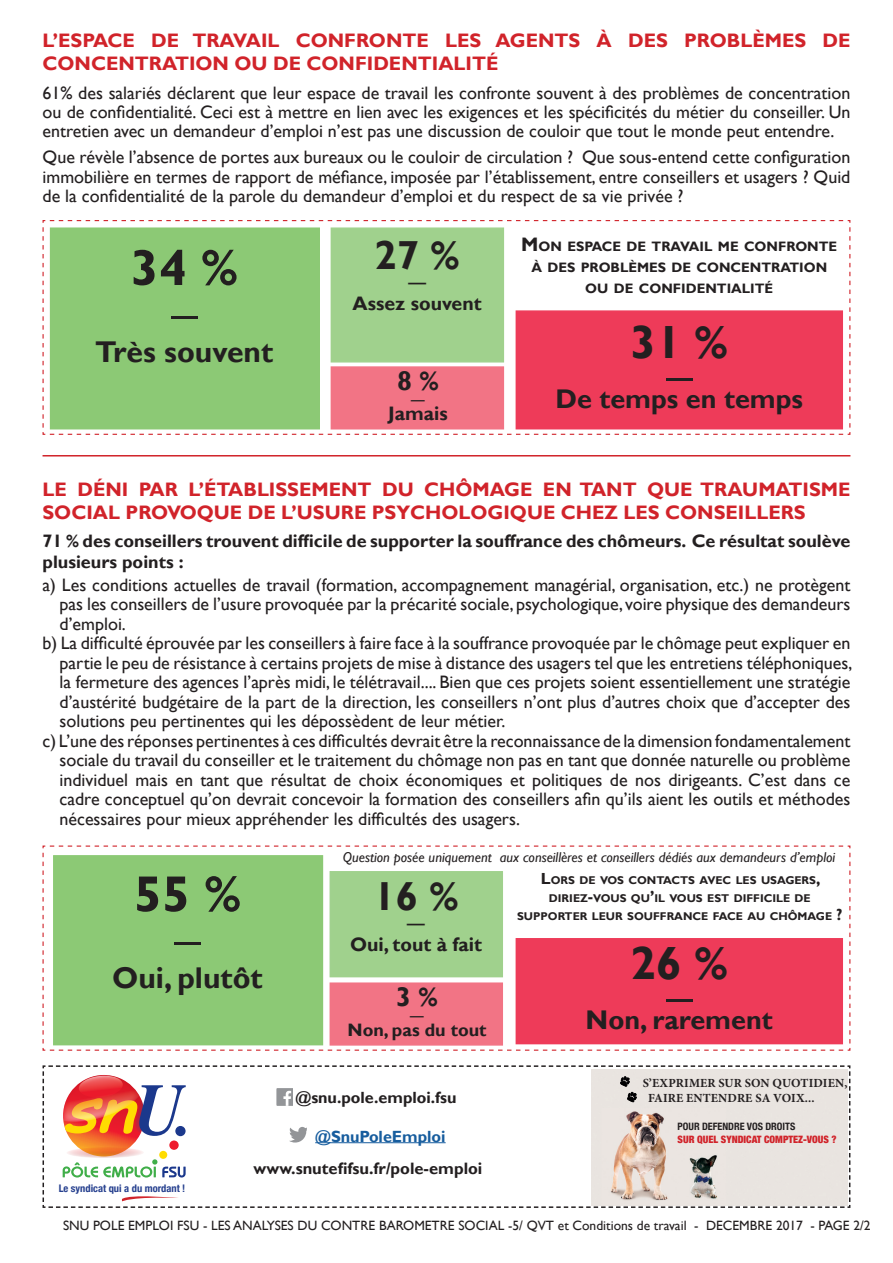
<style>
.page{position:relative;width:893px;height:1263px;background:#fff}
.page>*{position:absolute;margin:0;border:0;box-sizing:border-box;transform-origin:0 0}
.t1{font:700 51px "Gill Sans";color:#231f20}
.t2{font:700 46.5px "Gill Sans";color:#231f20}
.t3{font:700 40.5px "Gill Sans";color:#231f20}
.t4{font:700 30px "Gill Sans";color:#231f20}
.t5{font:700 27px "Gill Sans";color:#231f20}
.t6{font:700 19.5px/22.5px "Gill Sans";color:#d1232a}
.t7{font:700 19.5px "Gill Sans";color:#231f20}
.t8{font:18px/19.5px "Gill Sans";color:#231f20;text-align:justify}
.t9{font:700 18px/21px "Gill Sans";color:#231f20}
.t10{font:700 16.5px "Gill Sans";color:#231f20}
.t11{font:700 16.2px "Gill Sans";color:#231f20}
.t12{font:700 16.2px "Gill Sans";color:#175d9e}
.t13{font:italic 14.25px "Gill Sans";color:#231f20}
.t14{font:700 13.65px/21px "Gill Sans";color:#231f20;text-align:center}
.t15{font:13.5px "Gill Sans";color:#231f20}
.t16{font:700 12.45px/15.8px "Minion Pro";letter-spacing:.01em;color:#231f20}
.t17{font:700 11.25px/18px "Gill Sans";color:#231f20;text-align:center}
.t18{font:700 condensed 10.5px "Helvetica Neue";color:#253f8e}
.t19{font:900 condensed 10.2px "Helvetica Neue";color:#d1232a}
.t20{font:700 condensed 10.2px "Helvetica Neue";color:#231f20}
.s1{font-size:19.5px}
.s2{font-size:51px}
.s3{font-size:16.05px}
</style>
<div class="page">
<svg style="left:42px;top:220px;width:809px;height:215px"></svg>
<div style="left:516px;top:310px;width:327px;height:119px;background:#ee3b59;border:2px solid #ee3b59"></div>
<div style="left:331px;top:366px;width:173px;height:63px;background:#f27485;border:2px solid #f27485"></div>
<div style="left:331px;top:227px;width:173px;height:135px;background:#a0d18d;border:1px solid #a0d18d"></div>
<div style="left:50px;top:227px;width:270px;height:202px;background:#8cc975"></div>
<svg style="left:42px;top:845px;width:809px;height:206px"></svg>
<div style="left:516px;top:938px;width:327px;height:106px;background:#ee3b59"></div>
<div style="left:330px;top:982px;width:173px;height:63px;background:#f27485;border:2px solid #f27485"></div>
<div style="left:330px;top:871px;width:173px;height:106px;background:#a0d18d"></div>
<div style="left:53px;top:855px;width:270px;height:190px;background:#8cc975"></div>
<hr style="left:43px;top:455px;width:807px;height:1px;background:#d1232a">
<svg style="left:43px;top:1065px;width:807px;height:143px"></svg>
<p class="t6" style="left:43px;top:30px;width:809px">L’ESPACE DE TRAVAIL CONFRONTE LES AGENTS À DES PROBLÈMES DE<br>CONCENTRATION OU DE CONFIDENTIALITÉ</p>
<p class="t8" style="left:43px;top:83px;width:809px">61% des salariés déclarent que leur espace de travail les confronte souvent à des problèmes de concentration ou de confidentialité. Ceci est à mettre en lien avec les exigences et les spécificités du métier du conseiller. Un entretien avec un demandeur d’emploi n’est pas une discussion de couloir que tout le monde peut entendre.</p>
<p class="t8" style="left:43px;top:148px;width:809px">Que révèle l’absence de portes aux bureaux ou le couloir de circulation ? Que sous-entend cette configuration immobilière en termes de rapport de méfiance, imposée par l’établissement, entre conseillers et usagers ? Quid de la confidentialité de la parole du demandeur d’emploi et du respect de sa vie privée ?</p>
<h1 class="t1" style="left:131px;top:237px;width:109px">34 %</h1>
<h1 class="t1" style="left:171px;top:264px;width:27px">_</h1>
<h3 class="t4" style="left:95px;top:333px;width:180px">Très souvent</h3>
<h3 class="t3" style="left:375px;top:231px;width:87px">2 7 %<sub>_</sub></h3>
<p class="t7" style="left:353px;top:292px;width:131px">Assez souvent</p>
<h3 class="t5" style="left:397px;top:365px;width:43px">8 %_</h3>
<p class="t7" style="left:388px;top:402px;width:61px">Jamais</p>
<p class="t14" style="left:521px;top:236px;width:317px"><span class="s1">M</span>ON ESPACE DE TRAVAIL ME CONFRONTE<br>À DES PROBLÈMES DE CONCENTRATION</p>
<p class="t14" style="left:585px;top:278px;width:189px">OU DE CONFIDENTIALITÉ</p>
<h2 class="t2" style="left:630px;top:315px;width:99px">3 1 %<span class="s2">_</span></h2>
<h3 class="t5" style="left:555px;top:382px;width:249px">De temps en temps</h3>
<p class="t6" style="left:43px;top:479px;width:809px">LE DÉNI PAR L’ÉTABLISSEMENT DU CHÔMAGE EN TANT QUE TRAUMATISME<br>SOCIAL PROVOQUE DE L’USURE PSYCHOLOGIQUE CHEZ LES CONSEILLERS</p>
<p class="t9" style="left:43px;top:531px;width:809px">71 % des conseillers trouvent difficile de supporter la souffrance des chômeurs. Ce résultat soulève plusieurs points :</p>
<p class="t8" style="left:43px;top:575px;width:809px">a) Les conditions actuelles de travail (formation, accompagnement managérial, organisation, etc.) ne protègent</p>
<p class="t8" style="left:60px;top:595px;width:792px">pas les conseillers de l’usure provoquée par la précarité sociale, psychologique, voire physique des demandeurs</p>
<p class="t8" style="left:60px;top:614px;width:68px">d’emploi.</p>
<p class="t8" style="left:43px;top:634px;width:809px">b) La difficulté éprouvée par les conseillers à faire face à la souffrance provoquée par le chômage peut expliquer en</p>
<p class="t8" style="left:60px;top:653px;width:794px">partie le peu de résistance à certains projets de mise à distance des usagers tel que les entretiens téléphoniques,</p>
<p class="t8" style="left:60px;top:673px;width:792px">la fermeture des agences l’après midi, le télétravail.... Bien que ces projets soient essentiellement une stratégie</p>
<p class="t8" style="left:60px;top:692px;width:792px">d’austérité budgétaire de la part de la direction, les conseillers n’ont plus d’autres choix que d’accepter des</p>
<p class="t8" style="left:60px;top:712px;width:447px">solutions peu pertinentes qui les dépossèdent de leur métier.</p>
<p class="t8" style="left:43px;top:731px;width:809px">c) L’une des réponses pertinentes à ces difficultés devrait être la reconnaissance de la dimension fondamentalement</p>
<p class="t8" style="left:60px;top:751px;width:792px">sociale du travail du conseiller et le traitement du chômage non pas en tant que donnée naturelle ou problème</p>
<p class="t8" style="left:60px;top:770px;width:792px">individuel mais en tant que résultat de choix économiques et politiques de nos dirigeants. C’est dans ce</p>
<p class="t8" style="left:60px;top:790px;width:792px">cadre conceptuel qu’on devrait concevoir la formation des conseillers afin qu’ils aient les outils et méthodes</p>
<p class="t8" style="left:60px;top:809px;width:462px">nécessaires pour mieux appréhender les difficultés des usagers.</p>
<h1 class="t1" style="left:134px;top:863px;width:109px">55 %</h1>
<h1 class="t1" style="left:175px;top:890px;width:27px">_</h1>
<h3 class="t4" style="left:112px;top:960px;width:152px">Oui, plutôt</h3>
<p class="t13" style="left:343px;top:849px;width:494px">Question posée uniquement aux conseillères et conseillers dédiés aux demandeurs d’emploi</p>
<h3 class="t3" style="left:373px;top:872px;width:87px">1 6 %<sub>_</sub></h3>
<p class="t7" style="left:350px;top:932px;width:133px">Oui, tout à fait</p>
<h3 class="t5" style="left:396px;top:981px;width:43px">3 %_</h3>
<p class="t9" style="left:347px;top:1020px;width:141px">Non, pas du tout</p>
<p class="t17" style="left:541px;top:872px;width:281px"><span class="s3">L</span>ORS DE VOS CONTACTS AVEC LES USAGERS<span class="s3">,<br></span>DIRIEZ<span class="s3">-</span>VOUS QU<span class="s3">’</span>IL VOUS EST DIFFICILE DE</p>
<p class="t17" style="left:517px;top:908px;width:327px">SUPPORTER LEUR SOUFFRANCE FACE AU CHÔMAGE <span class="s3">?</span></p>
<h2 class="t2" style="left:630px;top:935px;width:99px">2 6 %<span class="s2">_</span></h2>
<h3 class="t5" style="left:586px;top:1003px;width:189px">Non, rarement</h3>
<p class="t16" style="left:648px;top:1074px;width:201px;text-indent:-5px">S’EXPRIMER SUR SON QUOTIDIEN,<br>FAIRE ENTENDRE SA VOIX...</p>
<p class="t20" style="left:678px;top:1118px;width:119px">POUR DEFENDRE VOS DROITS</p>
<p class="t11" style="left:296px;top:1087px;width:162px">@snu.pole.emploi.fsu</p>
<p class="t12" style="left:315px;top:1126px;width:132px">@SnuPoleEmploi</p>
<p class="t19" style="left:678px;top:1131px;width:161px">SUR QUEL SYNDICAT COMPTEZ-VOUS ?</p>
<p class="t18" style="left:59px;top:1179px;width:128px">Le syndicat qui a du mordant !</p>
<p class="t10" style="left:254px;top:1159px;width:230px">www.snutefifsu.fr/pole-emploi</p>
<p class="t15" style="left:63px;top:1217px;width:809px">SNU POLE EMPLOI FSU - LES ANALYSES DU CONTRE BAROMETRE SOCIAL -5/ QVT et Conditions de travail - DECEMBRE 2017 - PAGE 2/2</p>
</div>
